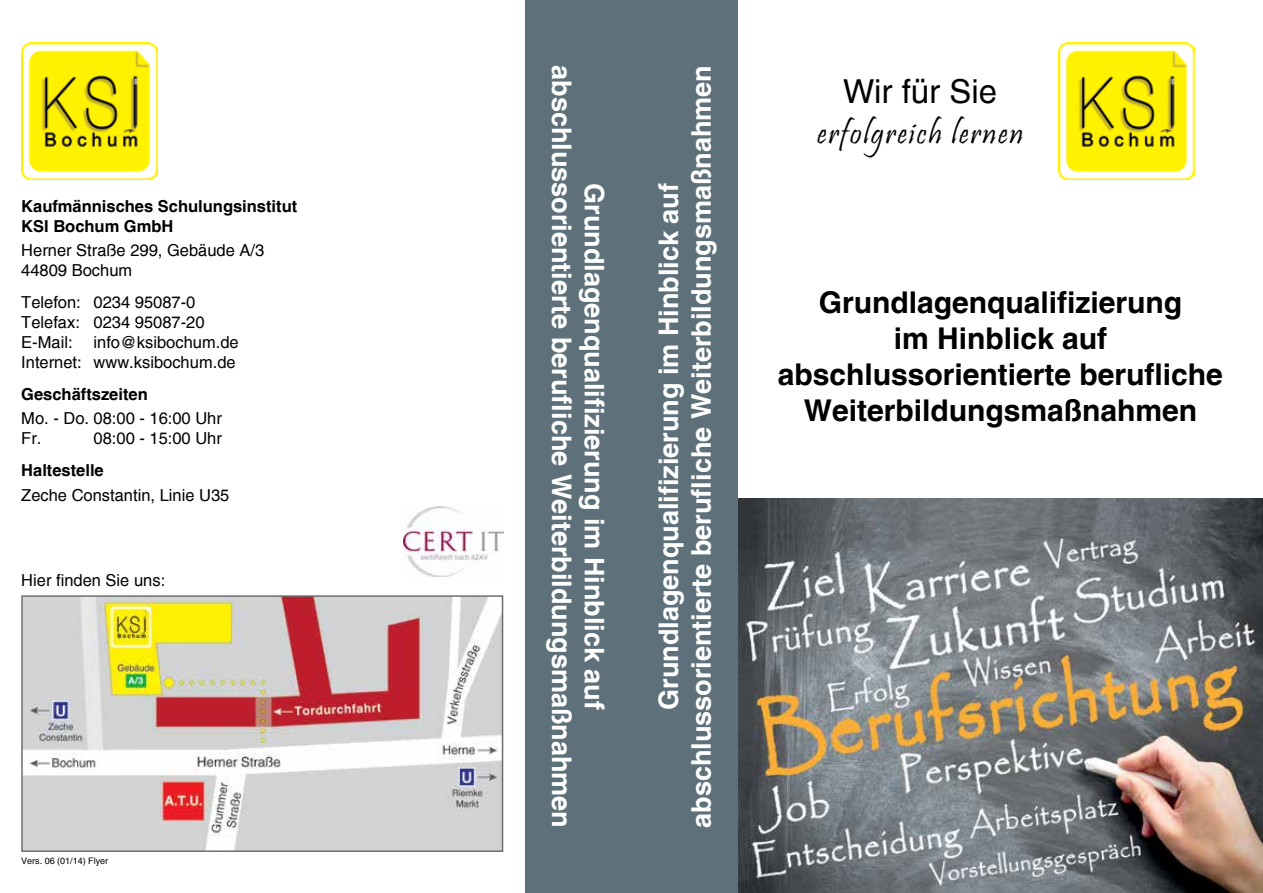
<style>
.page{position:relative;width:1263px;height:893px;background:#fff}
.page>*{position:absolute;margin:0;border:0;box-sizing:border-box;transform-origin:0 0}
.t1{font:33px "Pristina";letter-spacing:.05em;color:#000}
.t2{font:33px "Helvetica";color:#000}
.t3{font:700 30px/36px "Helvetica";color:#000;text-align:center}
.t4{font:700 27px/32.4px "Helvetica";color:#fff;text-align:center}
.t5{font:16.5px/19.8px "Helvetica";color:#000}
.t6{font:700 16.5px/19.8px "Helvetica";color:#000}
.t7{font:9px "Helvetica";color:#000}
</style>
<div class="page">
<img style="left:738px;top:499px;width:525px;height:394px">
<div style="left:525px;top:0;width:213px;height:893px;background:#5e717b"></div>
<img style="left:1059px;top:43px;width:136px;height:137px">
<img style="left:24px;top:598px;width:476px;height:251px">
<div style="left:21px;top:595px;width:482px;height:257px;border:2px solid #6d6e71"></div>
<img style="left:403px;top:506px;width:100px;height:71px">
<img style="left:21px;top:43px;width:136px;height:137px">
<p class="t6" style="left:21px;top:196px;width:277px">Kaufmännisches Schulungsinstitut<br>KSI Bochum GmbH</p>
<p class="t5" style="left:21px;top:240px;width:245px">Herner Straße 299, Gebäude A/3<br>44809 Bochum</p>
<p class="t5" style="left:21px;top:293px;width:185px">Telefon: 0234 95087-0<br>Telefax: 0234 95087-20<br>E-Mail:</p>
<p class="t5" style="left:21px;top:332px;width:219px;text-align:right">info@ksibochum.de<br>Internet: www.ksibochum.de</p>
<p class="t6" style="left:21px;top:384px;width:128px">Geschäftszeiten</p>
<p class="t5" style="left:21px;top:409px;width:202px">Mo. - Do. 08:00 - 16:00 Uhr<br>Fr.</p>
<p class="t5" style="left:94px;top:428px;width:130px">08:00 - 15:00 Uhr</p>
<p class="t6" style="left:21px;top:461px;width:84px">Haltestelle</p>
<p class="t5" style="left:21px;top:485px;width:210px">Zeche Constantin, Linie U35</p>
<p class="t5" style="left:21px;top:570px;width:145px">Hier finden Sie uns:</p>
<p class="t7" style="left:21px;top:856px;width:89px">Vers. 06 (01/14) Flyer</p>
<h3 class="t4" style="left:611px;top:65px;width:764px;rotate:90deg">Grundlagenqualifizierung im Hinblick auf abschlussorientierte berufliche Weiterbildungsmaßnahmen</h3>
<h1 class="t2" style="left:843px;top:73px;width:156px">Wir für Sie</h1>
<h3 class="t4" style="left:652px;top:828px;width:764px;rotate:-90deg">Grundlagenqualifizierung im Hinblick auf abschlussorientierte berufliche Weiterbildungsmaßnahmen</h3>
<h1 class="t1" style="left:817px;top:114px;width:208px">erfolgreich lernen</h1>
<h2 class="t3" style="left:778px;top:284px;width:447px">Grundlagenqualifizierung<br>im Hinblick auf abschlussorientierte berufliche<br>Weiterbildungsmaßnahmen</h2>
</div>
